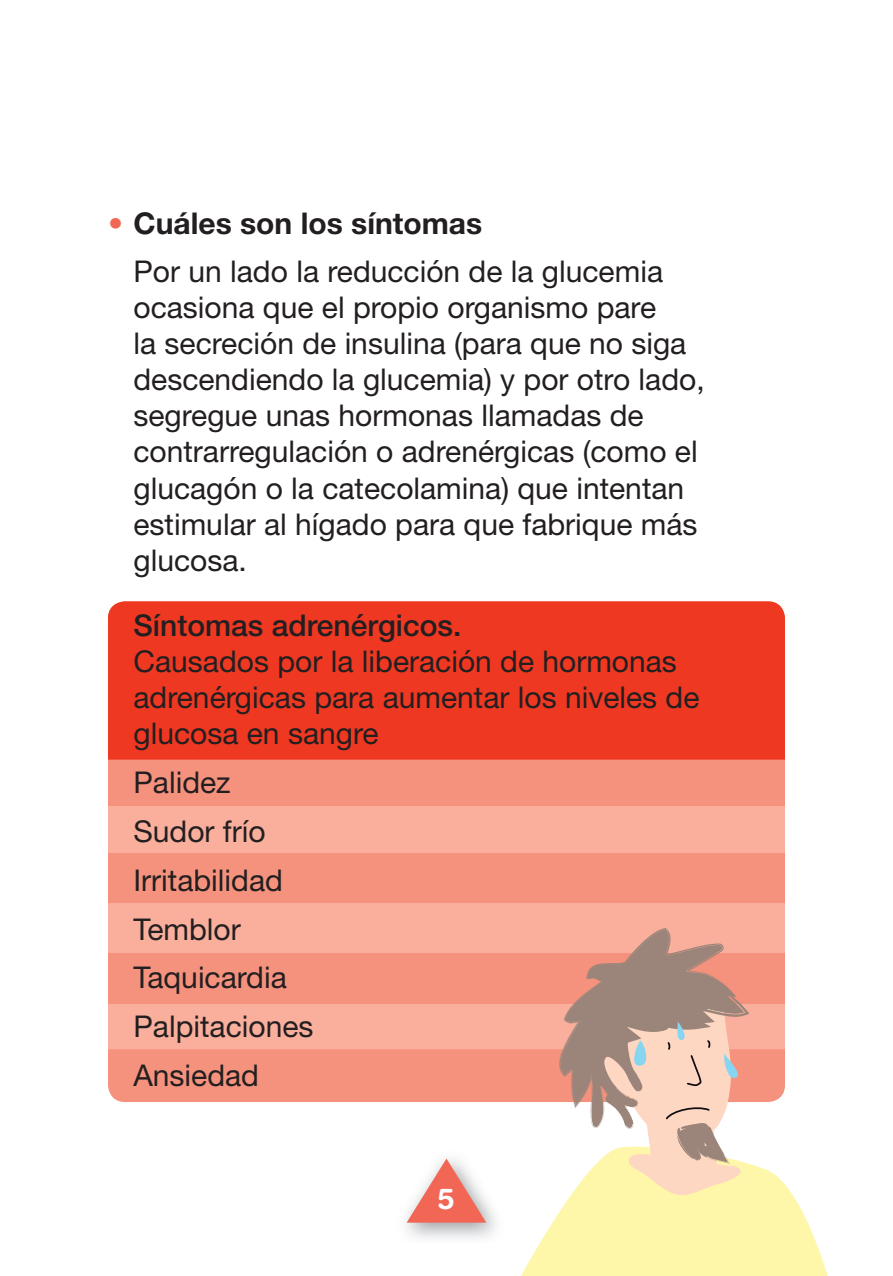
<style>
.page{position:relative;width:893px;height:1276px;background:#fff}
.page>*{position:absolute;margin:0;border:0;box-sizing:border-box;transform-origin:0 0}
.t1{font:30px/36px "Helvetica Neue LT Std";color:#231f20}
.t2{font:500 30px "Helvetica Neue LT Std";color:#231f20}
.t3{font:700 28.8px "Helvetica Rounded LT Std";color:#fff}
.s1{font-weight:700;color:#f26656}
.s2{font-weight:700}
</style>
<div class="page">
<div style="left:108px;top:801px;width:677px;height:52px;background:#f9af9c"></div>
<div style="left:108px;top:903px;width:677px;height:49px;background:#f9af9c"></div>
<div style="left:108px;top:759px;width:677px;height:47px;background:#f5927e"></div>
<div style="left:108px;top:853px;width:677px;height:50px;background:#f5927e"></div>
<svg style="left:108px;top:928px;width:720px;height:348px"></svg>
<div style="left:108px;top:601px;width:677px;height:158px;background:#ef3822"></div>
<p class="t1" style="left:134px;top:198px;width:531px;line-height:48.6px;text-indent:-26px"><span class="s1">•</span> <span class="s2">Cuáles son los síntomas<br></span>Por un lado la reducción de la glucemia</p>
<p class="t1" style="left:134px;top:289px;width:573px">ocasiona que el propio organismo pare<br>la secreción de insulina (para que no siga descendiendo la glucemia) y por otro lado, segregue unas hormonas llamadas de contrarregulación o adrenérgicas (como el glucagón o la catecolamina) que intentan estimular al hígado para que fabrique más glucosa.</p>
<p class="t2" style="left:134px;top:608px;width:329px">Síntomas adrenérgicos.</p>
<p class="t1" style="left:134px;top:643px;width:567px">Causados por la liberación de hormonas adrenérgicas para aumentar los niveles de glucosa en sangre</p>
<p class="t1" style="left:134px;top:758px;width:182px;line-height:48.6px">Palidez<br>Sudor frío<br>Irritabilidad<br>Temblor<br>Taquicardia<br>Palpitaciones<br>Ansiedad</p>
<p class="t3" style="left:438px;top:1181px;width:19px">5</p>
</div>
